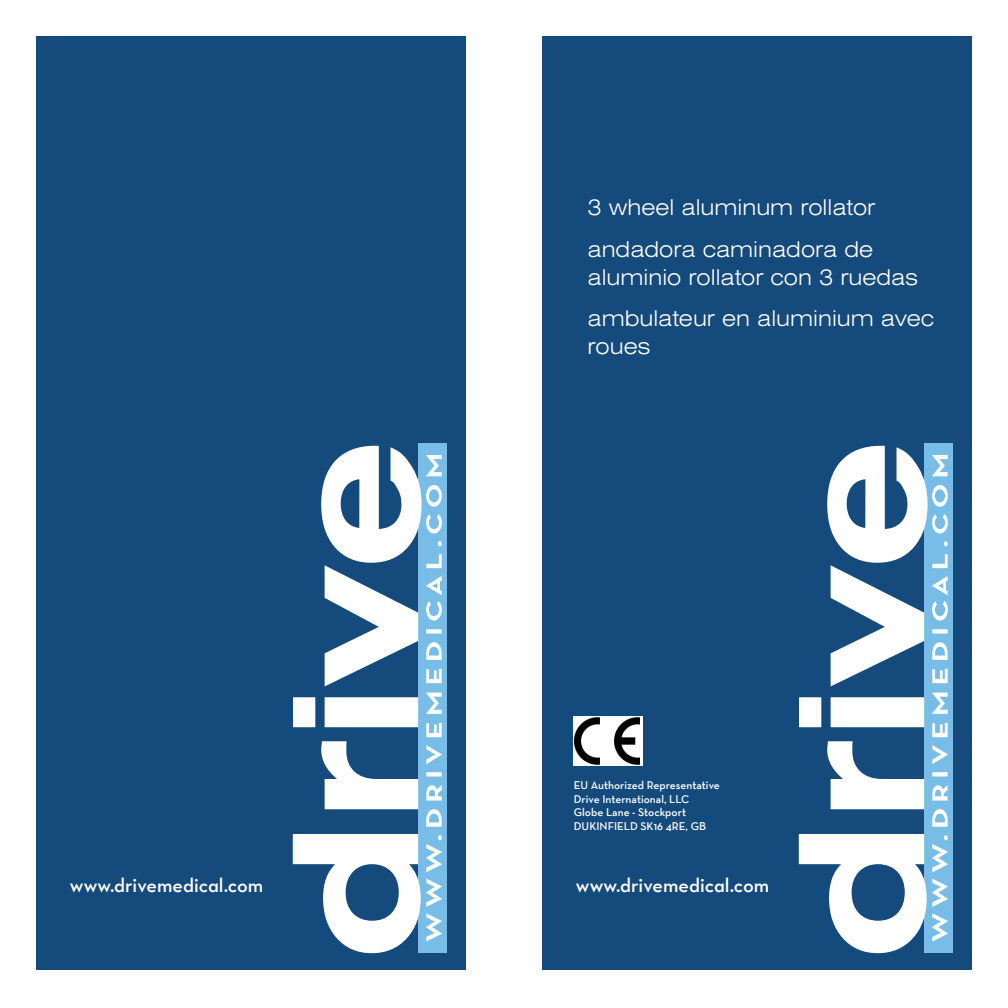
<style>
.page{position:relative;width:1008px;height:1008px;background:#fff}
.page>*{position:absolute;margin:0;border:0;box-sizing:border-box;transform-origin:0 0}
.t1{font:300 expanded 21.8px/27.4px "Swiss 721 BT";color:#fff}
.Copy_of_Normal{font:20px "Neutraface Text TT Demi Alt";color:#fff}
.t2{font:600 11.4px "Neutraface Text TT";color:#fff}
</style>
<div class="page">
<div style="left:542px;top:36px;width:430px;height:934px;background:#144a7c"></div>
<div style="left:924px;top:443px;width:29px;height:510px;background:#78bde8"></div>
<svg style="left:827px;top:741px;width:97px;height:68px"></svg>
<svg style="left:799px;top:697px;width:125px;height:30px;background:#ebf0f4"></svg>
<svg style="left:827px;top:446px;width:101px;height:240px"></svg>
<svg style="left:799px;top:834px;width:128px;height:119px"></svg>
<img style="left:932px;top:455px;width:16px;height:433px">
<svg style="left:573px;top:716px;width:69px;height:50px"></svg>
<img style="left:575px;top:718px;width:65px;height:46px">
<div style="left:36px;top:36px;width:430px;height:934px;background:#144a7c"></div>
<div style="left:418px;top:443px;width:29px;height:510px;background:#78bde8"></div>
<svg style="left:321px;top:741px;width:97px;height:68px"></svg>
<svg style="left:293px;top:697px;width:125px;height:30px;background:#ebeff4"></svg>
<svg style="left:321px;top:446px;width:101px;height:240px"></svg>
<svg style="left:293px;top:834px;width:128px;height:119px"></svg>
<img style="left:426px;top:455px;width:16px;height:433px">
<p class="Copy_of_Normal" style="left:70px;top:873px;width:195px">www.drivemedical.com</p>
<p class="t1" style="left:588px;top:194px;width:289px">3 wheel aluminum rollator</p>
<p class="t1" style="left:588px;top:236px;width:332px">andadora caminadora de aluminio rollator con 3 ruedas</p>
<p class="t1" style="left:588px;top:305px;width:348px">ambulateur en aluminium avec roues</p>
<p class="t2" style="left:574px;top:778px;width:148px">EU Authorized Representative</p>
<p class="t2" style="left:574px;top:792px;width:117px">Drive International, LLC</p>
<p class="t2" style="left:574px;top:805px;width:114px">Globe Lane - Stockport</p>
<p class="t2" style="left:574px;top:819px;width:134px">DUKINFIELD SK16 4RE, GB</p>
<p class="Copy_of_Normal" style="left:576px;top:873px;width:195px">www.drivemedical.com</p>
</div>
